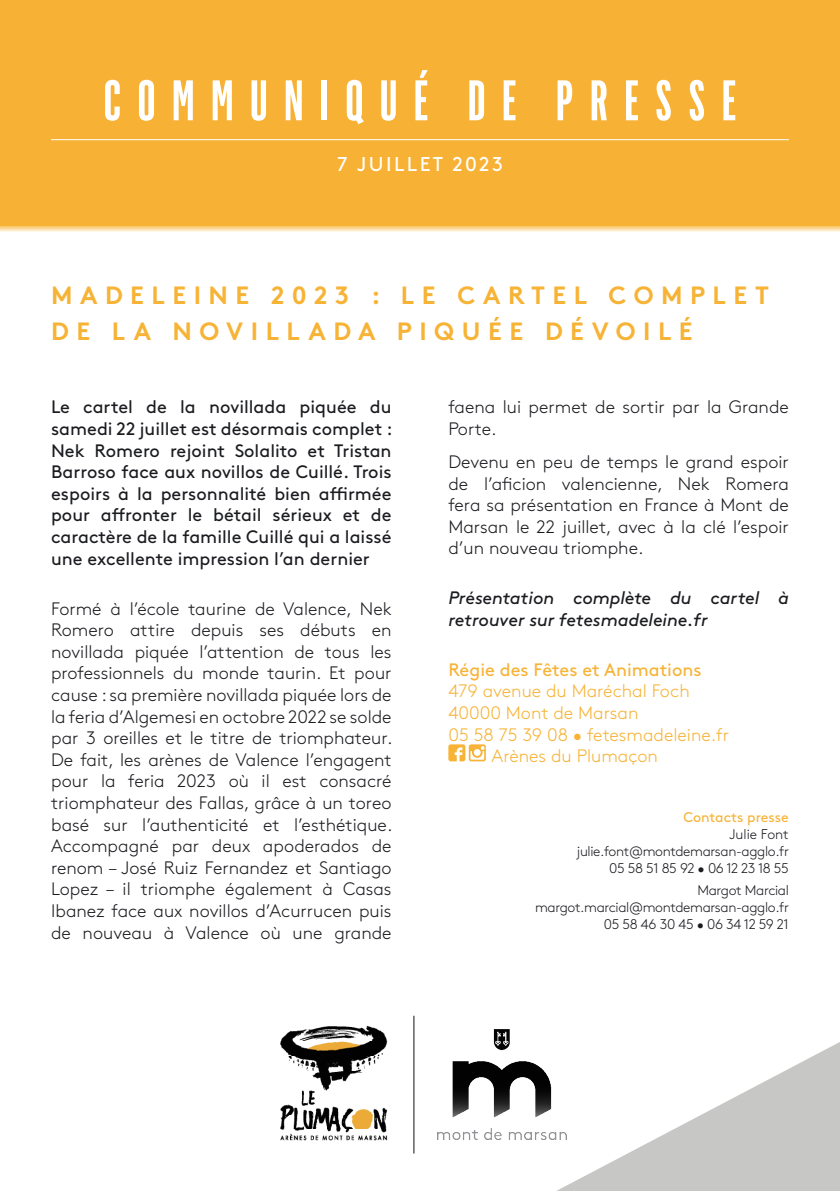
<style>
.page{position:relative;width:840px;height:1191px;background:#fff}
.page>*{position:absolute;margin:0;border:0;box-sizing:border-box;transform-origin:0 0}
.t1{font:600 ultra-condensed 56px "Flama";letter-spacing:.3em;color:#fff}
.t2{font:700 25px/36px "Brown";letter-spacing:.3em;color:#f7b336}
.t3{font:20px "Brown";letter-spacing:.12em;color:#fff}
.t4{font:300 18px/21.6px "Brown";color:#1b1c20;text-align:justify}
.t5{font:18px/21.6px "Brown";color:#1b1c20;text-align:justify}
.t6{font:300 18px "Brown";color:#f7b336}
.t7{font:italic 18px/21.6px "Brown";letter-spacing:-.005em;color:#1b1c20}
.t8{font:18px "Brown";color:#f7b336}
.t9{font:300 14px "Brown";letter-spacing:-.025em;color:#1b1c20}
.t10{font:14px "Brown";color:#f7b336}
.t11{font:300 14px "Brown";color:#1b1c20}
</style>
<div class="page">
<div style="left:0;top:0;width:839px;height:232px;background:#f7b235"></div>
<hr style="left:51px;top:139px;width:737px;height:1px;background:#fff">
<svg style="left:556px;top:1042px;width:283px;height:149px;fill:#c7c7c5"></svg>
<img style="left:280px;top:1027px;width:108px;height:114px">
<img style="left:437px;top:1030px;width:129px;height:109px">
<hr style="left:413px;top:1015px;width:1px;height:138px;background:#0e1114">
<svg style="left:448px;top:744px;width:37px;height:17px"></svg>
<p class="t1" style="left:104px;top:66px;width:633px">COMMUNIQUÉ DE PRESSE</p>
<p class="t3" style="left:337px;top:149px;width:167px">7 JUILLET 2023</p>
<p class="t2" style="left:51px;top:275px;width:719px">MADELEINE 2023 : LE CARTEL COMPLET<br>DE LA NOVILLADA PIQUÉE DÉVOILÉ</p>
<p class="t5" style="left:51px;top:395px;width:343px">Le cartel de la novillada piquée du samedi 22 juillet est désormais complet :<br>Nek Romero rejoint Solalito et Tristan Barroso face aux novillos de Cuillé. Trois espoirs à la personnalité bien affirmée pour affronter le bétail sérieux et de caractère de la famille Cuillé qui a laissé une excellente impression l’an dernier</p>
<p class="t4" style="left:51px;top:596px;width:343px">Formé à l’école taurine de Valence, Nek Romero attire depuis ses débuts en novillada piquée l’attention de tous les professionnels du monde taurin. Et pour cause : sa première novillada piquée lors de la feria d’Algemesi en octobre 2022 se solde par 3 oreilles et le titre de triomphateur.<br>De fait, les arènes de Valence l’engagent pour la feria 2023 où il est consacré triomphateur des Fallas, grâce à un toreo basé sur l’authenticité et l’esthétique.<br>Accompagné par deux apoderados de renom – José Ruiz Fernandez et Santiago Lopez – il triomphe également à Casas Ibanez face aux novillos d’Acurrucen puis de nouveau à Valence où une grande</p>
<p class="t4" style="left:448px;top:395px;width:342px">faena lui permet de sortir par la Grande<br>Porte.</p>
<p class="t4" style="left:448px;top:449px;width:342px">Devenu en peu de temps le grand espoir de l’aficion valencienne, Nek Romera fera sa présentation en France à Mont de Marsan le 22 juillet, avec à la clé l’espoir d’un nouveau triomphe.</p>
<p class="t7" style="left:448px;top:586px;width:342px">Présentation complète du cartel à retrouver sur fetesmadeleine.fr</p>
<p class="t8" style="left:448px;top:656px;width:255px">Régie des Fêtes et Animations</p>
<p class="t6" style="left:448px;top:678px;width:243px">479 avenue du Maréchal Foch</p>
<p class="t6" style="left:448px;top:699px;width:191px">40000 Mont de Marsan</p>
<p class="t6" style="left:448px;top:721px;width:282px">05 58 75 39 08 • fetesmadeleine.fr</p>
<p class="t6" style="left:491px;top:743px;width:168px">Arènes du Plumaçon</p>
<p class="t10" style="left:683px;top:806px;width:107px">Contacts presse</p>
<p class="t11" style="left:729px;top:824px;width:61px">Julie Font</p>
<p class="t9" style="left:576px;top:840px;width:214px">julie.font@montdemarsan-agglo.fr</p>
<p class="t9" style="left:609px;top:857px;width:181px">05 58 51 85 92 • 06 12 23 18 55</p>
<p class="t9" style="left:697px;top:880px;width:93px">Margot Marcial</p>
<p class="t9" style="left:535px;top:897px;width:255px">margot.marcial@montdemarsan-agglo.fr</p>
<p class="t9" style="left:603px;top:913px;width:186px">05 58 46 30 45 • 06 34 12 59 21</p>
</div>
